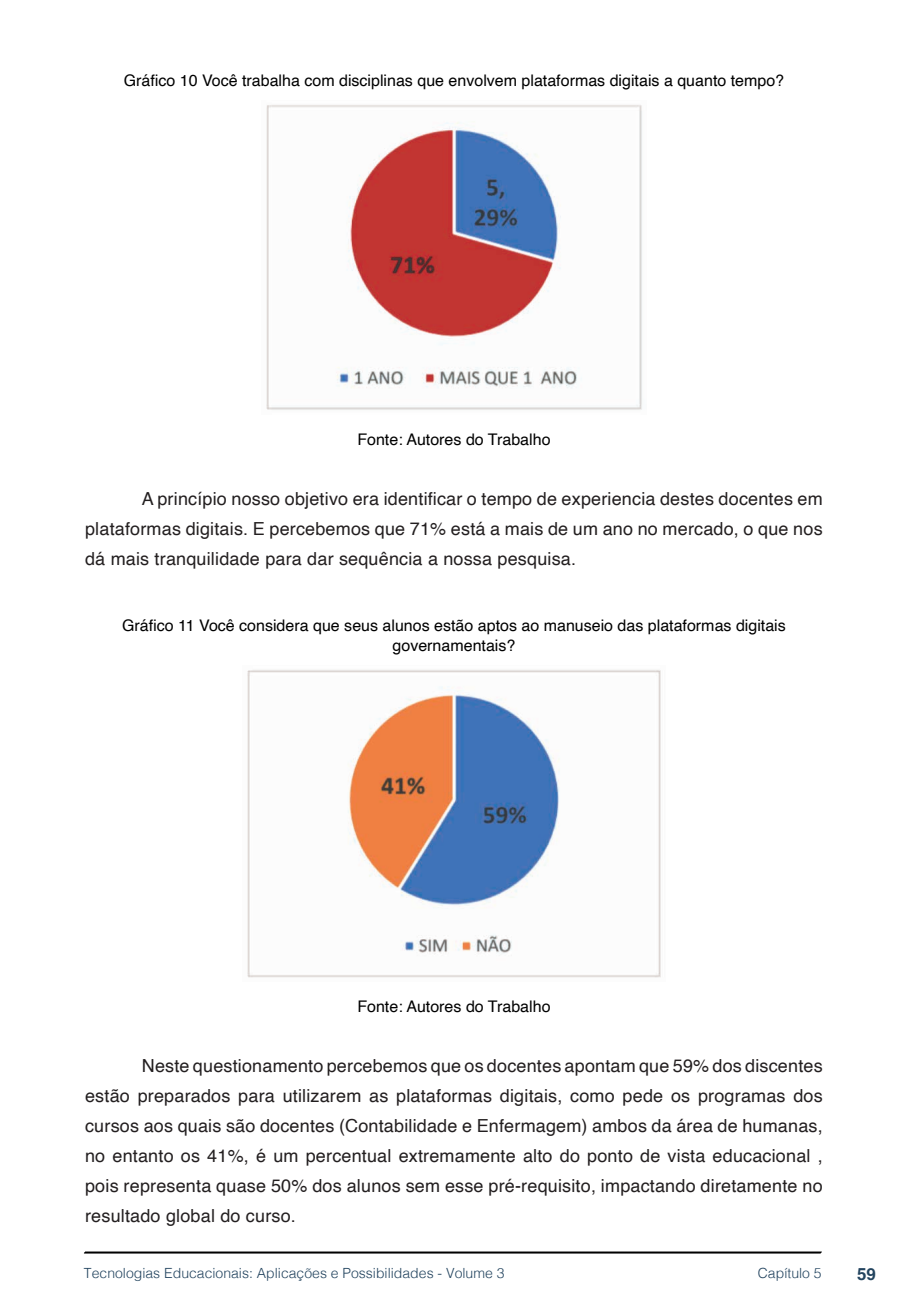
<style>
.page{position:relative;width:908px;height:1304px;background:#fff}
.page>*{position:absolute;margin:0;border:0;box-sizing:border-box;transform-origin:0 0}
.t1{font:18px/30px "Helvetica";letter-spacing:.01em;color:#231f20;text-align:justify}
.t2{font:700 16.8px "Helvetica";color:#23445f}
.t3{font:16px/19.2px "Helvetica";color:#000;text-align:center}
.t4{font:300 14px "Helvetica";color:#23445f}
</style>
<div class="page">
<svg style="left:84px;top:1251px;width:737px;height:3px;background:#515151"></svg>
<img style="left:266px;top:105px;width:376px;height:305px">
<img style="left:247px;top:670px;width:414px;height:308px">
<p class="t3" style="left:124px;top:71px;width:661px">Gráfico 10 Você trabalha com disciplinas que envolvem plataformas digitais a quanto tempo?</p>
<p class="t3" style="left:357px;top:431px;width:195px">Fonte: Autores do Trabalho</p>
<p class="t1" style="left:85px;top:484px;width:738px;text-indent:57px">A princípio nosso objetivo era identificar o tempo de experiencia destes docentes em plataformas digitais. E percebemos que 71% está a mais de um ano no mercado, o que nos dá mais tranquilidade para dar sequência a nossa pesquisa.</p>
<p class="t3" style="left:122px;top:617px;width:665px">Gráfico 11 Você considera que seus alunos estão aptos ao manuseio das plataformas digitais governamentais?</p>
<p class="t3" style="left:357px;top:997px;width:195px">Fonte: Autores do Trabalho</p>
<p class="t1" style="left:85px;top:1051px;width:738px;text-indent:57px">Neste questionamento percebemos que os docentes apontam que 59% dos discentes estão preparados para utilizarem as plataformas digitais, como pede os programas dos cursos aos quais são docentes (Contabilidade e Enfermagem) ambos da área de humanas, no entanto os 41%, é um percentual extremamente alto do ponto de vista educacional , pois representa quase 50% dos alunos sem esse pré-requisito, impactando diretamente no resultado global do curso.</p>
<p class="t4" style="left:84px;top:1261px;width:422px">Tecnologias Educacionais: Aplicações e Possibilidades - Volume 3</p>
<p class="t4" style="left:757px;top:1261px;width:65px">Capítulo 5</p>
<p class="t2" style="left:856px;top:1264px;width:20px">59</p>
</div>
